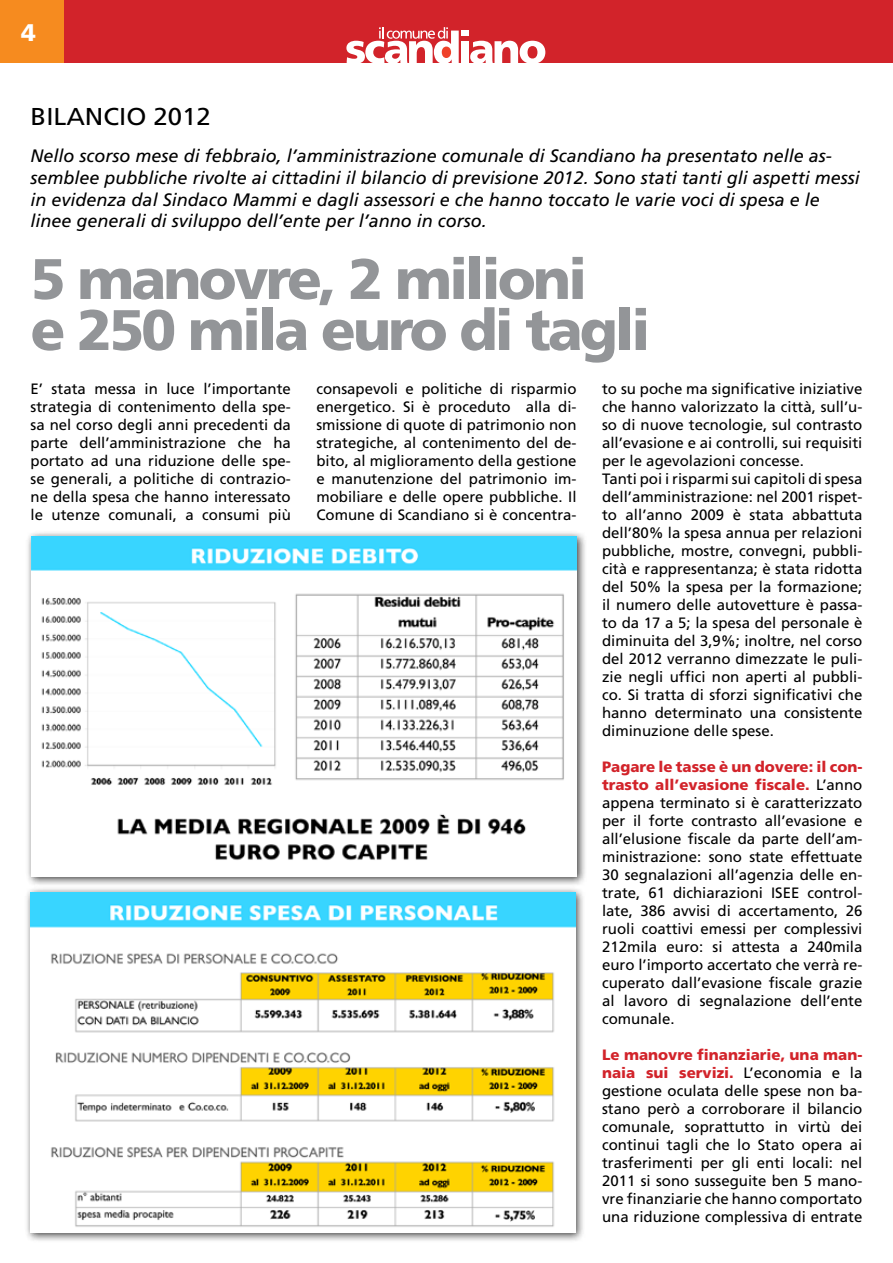
<style>
.page{position:relative;width:893px;height:1263px;background:#fff}
.page>*{position:absolute;margin:0;border:0;box-sizing:border-box;transform-origin:0 0}
.t1{font:900 57px/51px "Frutiger";letter-spacing:-.05em;color:#939598}
.t2{font:24.45px "Frutiger";color:#000;scale:1.06 1}
.t3{font:900 24px "Frutiger";color:#fff}
.t4{font:italic 18px/21.6px "Frutiger";color:#000}
.t5{font:15px/18px "Frutiger";color:#000;text-align:justify}
.s1{font-weight:900;color:#d2232a}
</style>
<div class="page">
<div style="left:0;top:0;width:893px;height:63px;background:#d2232a"></div>
<div style="left:0;top:0;width:64px;height:63px;background:#f68b1f"></div>
<svg style="left:346px;top:27px;width:113px;height:36px"></svg>
<div style="left:461px;top:31px;width:8px;height:5px;background:#fff"></div>
<div style="left:461px;top:41px;width:8px;height:22px;background:#fff"></div>
<svg style="left:470px;top:41px;width:75px;height:22px"></svg>
<div style="left:442px;top:47px;width:9px;height:11px;background:#ef4129;border-radius:50%"></div>
<div style="left:26px;top:530px;width:561px;height:357px;background:#000;opacity:.75"></div>
<img style="left:32px;top:536px;width:545px;height:340px">
<div style="left:24px;top:886px;width:562px;height:357px;background:#000;opacity:.75"></div>
<img style="left:31px;top:892px;width:544px;height:341px">
<h3 class="t3" style="left:21px;top:19px;width:16px">4</h3>
<h2 class="t2" style="left:31px;top:102px;width:172px">Bilancio 2012</h2>
<p class="t4" style="left:31px;top:145px;width:831px">Nello scorso mese di febbraio, l’amministrazione comunale di Scandiano ha presentato nelle as&shy;semblee pubbliche rivolte ai cittadini il bilancio di previsione 2012. Sono stati tanti gli aspetti messi in evidenza dal Sindaco Mammi e dagli assessori e che hanno toccato le varie voci di spesa e le linee generali di sviluppo dell’ente per l’anno in corso.</p>
<h1 class="t1" style="left:31px;top:253px;width:621px">5 manovre, 2 milioni<br>e 250 mila euro di tagli</h1>
<p class="t5" style="left:31px;top:379px;width:262px">E ’ stata messa in luce l’importante strategia di contenimento della spe&shy;sa nel corso degli anni precedenti da parte dell’amministrazione che ha portato ad una riduzione delle spe&shy;se generali, a politiche di contrazio&shy;ne della spesa che hanno interessato le utenze comunali, a consumi più</p>
<p class="t5" style="left:316px;top:379px;width:262px">consapevoli e politiche di risparmio energetico. Si è proceduto alla di&shy;smissione di quote di patrimonio non strategiche, al contenimento del de&shy;bito, al miglioramento della gestione e manutenzione del patrimonio im&shy;mobiliare e delle opere pubbliche. I l Comune di Scandiano si è concentra-</p>
<p class="t5" style="left:602px;top:379px;width:262px;text-align:left">to su poche ma significative iniziative che hanno valorizzato la città, sull’u&shy;so di nuove tecnologie, sul contrasto all’evasione e ai controlli, sui requisiti per le agevolazioni concesse.<br>Tanti poi i risparmi sui capitoli di spesa dell’amministrazione: nel 2001 rispet&shy;to all’anno 2009 è stata abbattuta dell’80% la spesa annua per relazioni pubbliche, mostre, convegni, pubbli&shy;cità e rappresentanza; è stata ridotta del 50% la spesa per la formazione; il numero delle autovetture è passa&shy;to da 17 a 5; la spesa del personale è diminuita del 3,9%; inoltre, nel corso del 2012 verranno dimezzate le puli&shy;zie negli uffici non aperti al pubbli&shy;co. Si tratta di sforzi significativi che hanno determinato una consistente diminuzione delle spese.</p>
<p class="t5" style="left:602px;top:757px;width:262px"><span class="s1">Pagare le tasse è un dovere: il con&shy;trasto all’evasione fiscale.</span> L’anno appena terminato si è caratterizzato per il forte contrasto all’evasione e all’elusione fiscale da parte dell’am&shy;ministrazione: sono state effettuate 30 segnalazioni all’agenzia delle en&shy;trate, 61 dichiarazioni ISEE control&shy;late, 386 avvisi di accertamento, 26 ruoli coattivi emessi per complessivi 212mila euro: si attesta a 240mila euro l’importo accertato che verrà re&shy;cuperato dall’evasione fiscale grazie al lavoro di segnalazione dell’ente comunale.</p>
<p class="t5" style="left:602px;top:1045px;width:262px"><span class="s1">Le manovre finanziarie, una man&shy;naia sui servizi.</span> L’economia e la gestione oculata delle spese non ba&shy;stano però a corroborare il bilancio comunale, soprattutto in virtù dei continui tagli che lo Stato opera ai trasferimenti per gli enti locali: nel 2011 si sono susseguite ben 5 mano&shy;vre finanziarie che hanno comportato una riduzione complessiva di entrate</p>
</div>
